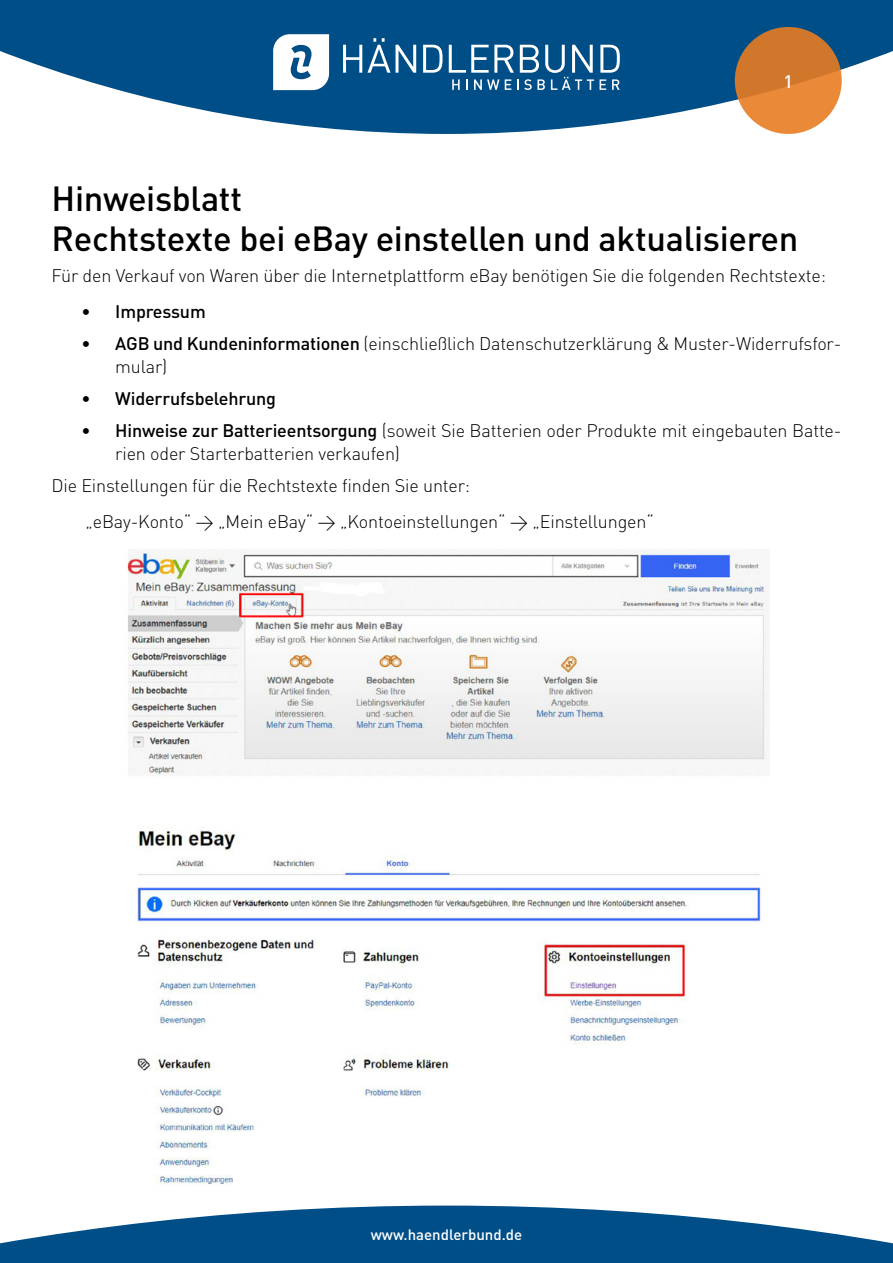
<style>
.page{position:relative;width:893px;height:1263px;background:#fff}
.page>*{position:absolute;margin:0;border:0;box-sizing:border-box;transform-origin:0 0}
.Headline{font:500 34.5px/39.6px "DIN Pro";letter-spacing:-.01em;color:#000}
.Fließtext{font:300 18px/23.4px "DIN Pro";letter-spacing:-.01em;color:#000}
.t1{font:500 18px "DIN Pro";letter-spacing:-.01em;color:#000}
.t2{font:500 18px "DIN Pro";color:#fff}
.t3{font:500 15px "DIN Pro";color:#fff}
.s1{font-weight:300}
.s2{font-weight:500}
</style>
<div class="page">
<svg style="left:0;top:0;width:893px;height:134px;fill:#004e87"></svg>
<svg style="left:0;top:1205px;width:893px;height:58px;fill:#004e87"></svg>
<svg style="left:735px;top:27px;width:107px;height:107px;background:#da7f31"></svg>
<svg style="left:343px;top:38px;width:47px;height:35px"></svg>
<svg style="left:396px;top:45px;width:20px;height:28px"></svg>
<svg style="left:423px;top:45px;width:20px;height:28px"></svg>
<svg style="left:600px;top:45px;width:20px;height:28px"></svg>
<svg style="left:449px;top:45px;width:145px;height:45px"></svg>
<svg style="left:600px;top:79px;width:6px;height:11px"></svg>
<svg style="left:612px;top:79px;width:8px;height:11px"></svg>
<svg style="left:273px;top:34px;width:56px;height:56px"></svg>
<img style="left:127px;top:549px;width:642px;height:636px">
<p class="t2" style="left:783px;top:69px;width:11px">1</p>
<p class="Headline" style="left:52px;top:177px;width:748px">Hinweisblatt<br>Rechtstexte bei eBay einstellen und aktualisieren</p>
<p class="Fließtext" style="left:52px;top:263px;width:776px">Für den Verkauf von Waren über die Internetplattform eBay benötigen Sie die folgenden Rechtstexte:</p>
<p class="t1" style="left:81px;top:299px;width:126px"><span class="s1">•</span> Impressum</p>
<p class="Fließtext" style="left:115px;top:331px;width:728px;text-indent:-34px">• <span class="s2">AGB und Kundeninformationen</span> (einschließlich Datenschutzerklärung &amp; Muster-Widerrufsfor&shy;mular)</p>
<p class="t1" style="left:81px;top:386px;width:196px"><span class="s1">•</span> Widerrufsbelehrung</p>
<p class="Fließtext" style="left:115px;top:418px;width:728px;text-indent:-34px">• <span class="s2">Hinweise zur Batterieentsorgung</span> (soweit Sie Batterien oder Produkte mit eingebauten Batte&shy;rien oder Starterbatterien verkaufen)</p>
<p class="Fließtext" style="left:52px;top:473px;width:420px">Die Einstellungen für die Rechtstexte finden Sie unter:</p>
<p class="Fließtext" style="left:86px;top:509px;width:570px">„eBay-Konto“ → „Mein eBay“ → „Kontoeinstellungen“ → „Einstellungen“</p>
<p class="t3" style="left:371px;top:1225px;width:153px">www.haendlerbund.de</p>
</div>
